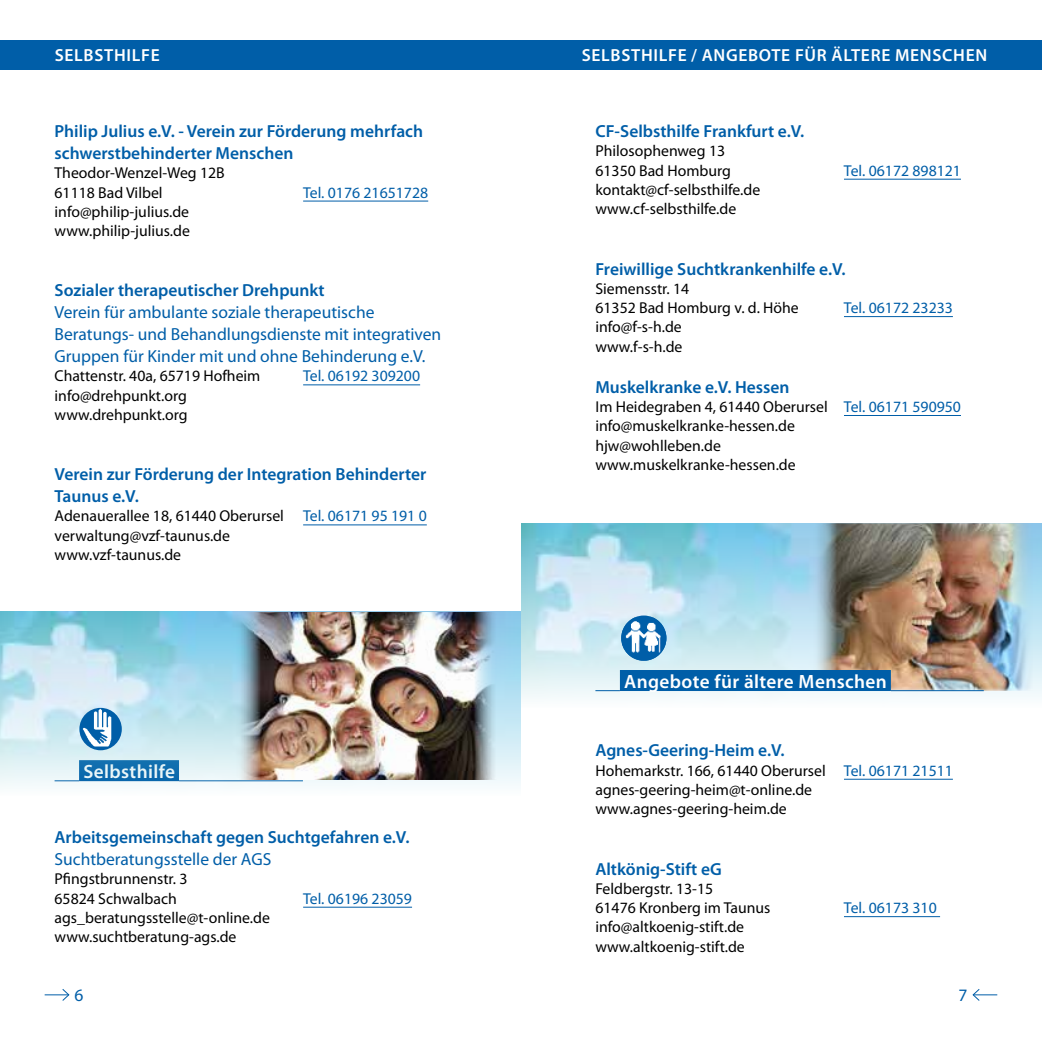
<style>
.page{position:relative;width:1042px;height:1042px;background:#fff}
.page>*{position:absolute;margin:0;border:0;box-sizing:border-box;transform-origin:0 0}
.t1{font:600 19.25px "Myriad Pro";letter-spacing:.02em;color:#fff}
.t2{font:600 17.5px/21.9px "Myriad Pro";color:#005ea8}
.t3{font:17.5px/21.9px "Myriad Pro";color:#005ea8}
.t4{font:600 17.5px "Myriad Pro";letter-spacing:.04em;color:#fff}
.t5{font:15.75px/19.2px "Myriad Pro";color:#000}
.t6{font:15.75px "Myriad Pro";color:#005ea8}
.s1{color:#005ea8}
</style>
<div class="page">
<svg style="left:45px;top:989px;width:25px;height:12px"></svg>
<svg style="left:972px;top:989px;width:25px;height:12px"></svg>
<img style="left:521px;top:523px;width:521px;height:175px">
<img style="left:812px;top:524px;width:222px;height:167px">
<img style="left:621px;top:617px;width:45px;height:43px">
<div style="left:521px;top:40px;width:521px;height:29px;background:#005ea8"></div>
<div style="left:0;top:40px;width:521px;height:29px;background:#005ea8"></div>
<hr style="left:844px;top:179px;width:117px;height:1px;background:#005ea8">
<hr style="left:844px;top:316px;width:109px;height:1px;background:#005ea8">
<hr style="left:844px;top:415px;width:117px;height:1px;background:#005ea8">
<svg style="left:595px;top:690px;width:25px;height:1px"></svg>
<div style="left:620px;top:670px;width:271px;height:21px;background:#005ea8"></div>
<hr style="left:891px;top:690px;width:93px;height:1px;background:#005ea8">
<hr style="left:844px;top:779px;width:109px;height:1px;background:#005ea8">
<hr style="left:844px;top:916px;width:96px;height:1px;background:#005ea8">
<hr style="left:303px;top:201px;width:125px;height:1px;background:#005ea8">
<hr style="left:303px;top:384px;width:117px;height:1px;background:#005ea8">
<hr style="left:303px;top:524px;width:124px;height:1px;background:#005ea8">
<hr style="left:303px;top:907px;width:109px;height:1px;background:#005ea8">
<img style="left:0;top:612px;width:521px;height:174px">
<img style="left:236px;top:612px;width:262px;height:167px">
<img style="left:79px;top:708px;width:43px;height:42px;border-radius:21px">
<p class="t4" style="left:55px;top:44px;width:106px">SELBSTHILFE</p>
<p class="t4" style="left:582px;top:44px;width:407px">SELBSTHILFE / ANGEBOTE FÜR ÄLTERE MENSCHEN</p>
<p class="t2" style="left:55px;top:120px;width:370px">Philip Julius e.V. - Verein zur Förderung mehrfach schwerstbehinderter Menschen</p>
<p class="t5" style="left:55px;top:163px;width:172px">Theodor-Wenzel-Weg 12B<br>61118 Bad Vilbel</p>
<p class="t6" style="left:303px;top:183px;width:127px">Tel. 0176 21651728</p>
<p class="t5" style="left:55px;top:202px;width:137px">info@philip-julius.de www.philip-julius.de</p>
<p class="t2" style="left:55px;top:279px;width:271px">Sozialer therapeutischer Drehpunkt</p>
<p class="t3" style="left:55px;top:301px;width:388px">Verein für ambulante soziale therapeutische<br>Beratungs- und Behandlungsdienste mit integrativen<br>Gruppen für Kinder mit und ohne Behinderung e.V.</p>
<p class="t5" style="left:55px;top:366px;width:207px">Chattenstr. 40a, 65719 Hofheim</p>
<p class="t6" style="left:303px;top:366px;width:118px">Tel. 06192 309200</p>
<p class="t5" style="left:55px;top:385px;width:134px">info@drehpunkt.org www.drehpunkt.org</p>
<p class="t2" style="left:55px;top:463px;width:373px">Verein zur Förderung der Integration Behinderter<br>Taunus e.V.</p>
<p class="t5" style="left:55px;top:506px;width:374px">Adenauerallee 18, 61440 Oberursel <span class="s1">Tel. 06171 95 191 0 </span>verwaltung@vzf-taunus.de<br>www.vzf-taunus.de</p>
<p class="t1" style="left:83px;top:759px;width:93px">Selbsthilfe</p>
<p class="t2" style="left:55px;top:826px;width:356px">Arbeitsgemeinschaft gegen Suchtgefahren e.V.</p>
<p class="t3" style="left:55px;top:848px;width:218px">Suchtberatungsstelle der AGS</p>
<p class="t5" style="left:55px;top:869px;width:134px">Pfingstbrunnenstr. 3<br>65824 Schwalbach</p>
<p class="t6" style="left:303px;top:888px;width:110px">Tel. 06196 23059</p>
<p class="t5" style="left:55px;top:908px;width:217px">ags_beratungsstelle@t-online.de www.suchtberatung-ags.de</p>
<p class="t2" style="left:595px;top:120px;width:210px">CF-Selbsthilfe Frankfurt e.V.</p>
<p class="t5" style="left:595px;top:141px;width:137px">Philosophenweg 13<br>61350 Bad Homburg</p>
<p class="t5" style="left:595px;top:180px;width:166px">kontakt@cf-selbsthilfe.de www.cf-selbsthilfe.de</p>
<p class="t6" style="left:844px;top:161px;width:118px">Tel. 06172 898121</p>
<p class="t2" style="left:595px;top:257px;width:252px">Freiwillige Suchtkrankenhilfe e.V.</p>
<p class="t5" style="left:595px;top:279px;width:205px">Siemensstr. 14<br>61352 Bad Homburg v. d. Höhe</p>
<p class="t6" style="left:844px;top:298px;width:110px">Tel. 06172 23233</p>
<p class="t5" style="left:595px;top:317px;width:89px">info@f-s-h.de www.f-s-h.de</p>
<p class="t2" style="left:595px;top:375px;width:196px">Muskelkranke e.V. Hessen</p>
<p class="t5" style="left:595px;top:397px;width:367px">Im Heidegraben 4, 61440 Oberursel <span class="s1">Tel. 06171 590950 </span>info@muskelkranke-hessen.de<br>hjw@wohlleben.de<br>www.muskelkranke-hessen.de</p>
<p class="t1" style="left:624px;top:669px;width:264px">Angebote für ältere Menschen</p>
<p class="t2" style="left:595px;top:739px;width:191px">Agnes-Geering-Heim e.V.</p>
<p class="t5" style="left:595px;top:760px;width:359px">Hohemarkstr. 166, 61440 Oberursel <span class="s1">Tel. 06171 21511 </span>agnes-geering-heim@t-online.de www.agnes-geering-heim.de</p>
<p class="t2" style="left:595px;top:857px;width:128px">Altkönig-Stift eG</p>
<p class="t5" style="left:595px;top:879px;width:177px">Feldbergstr. 13-15<br>61476 Kronberg im Taunus</p>
<p class="t5" style="left:595px;top:917px;width:151px">info@altkoenig-stift.de www.altkoenig-stift.de</p>
<p class="t6" style="left:844px;top:898px;width:94px">Tel. 06173 310</p>
<p class="t3" style="left:74px;top:983px;width:10px">6</p>
<p class="t3" style="left:958px;top:983px;width:10px">7</p>
</div>
